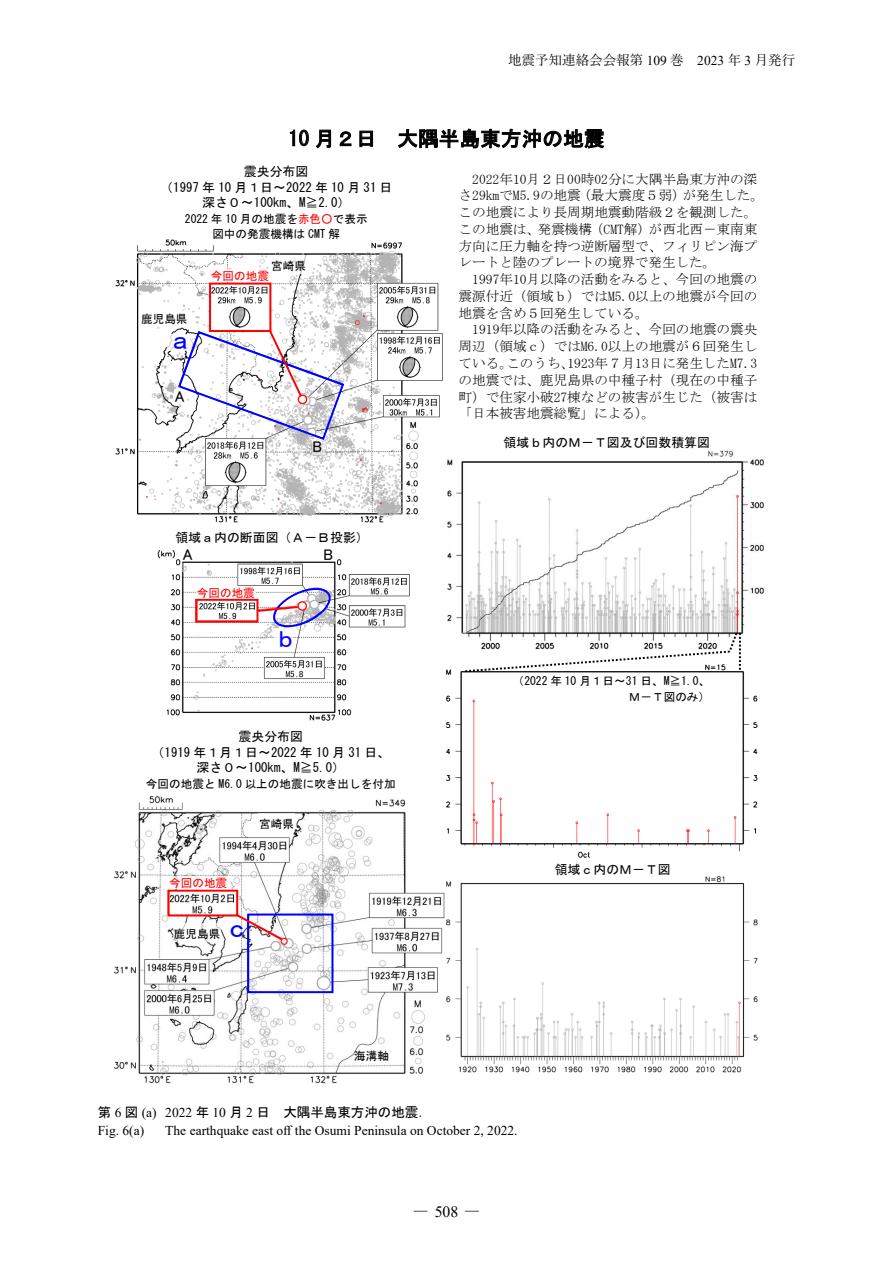
<style>
.page{position:relative;width:893px;height:1263px;background:#fff}
.page>*{position:absolute;margin:0;border:0;box-sizing:border-box;transform-origin:0 0}
.t1{font:25.8px "MS Gothic";color:#00f}
.t2{font:23.25px "MS Gothic";color:#00f}
.t3{font:20.55px "MS Gothic";letter-spacing:.005em;color:#000}
.t4{font:15.75px "Times New Roman";color:#000}
.t5{font:15.45px "MS P Gothic";color:#000}
.t6{font:13.65px/16.8px "MS Mincho";color:#000;text-align:justify}
.t7{font:13.5px "Times New Roman";color:#000}
.t8{font:13.5px "MS Gothic";color:#000}
.t9{font:13.5px "Yu Mincho";color:#000}
.t10{font:12.9px/15.5px "MS Gothic";color:#000;text-align:center}
.t11{font:11.55px/15.5px "MS Gothic";color:#000;text-align:center}
.t12{font:11.55px "MS P Gothic";color:#000}
.t13{font:11.55px "MS P Gothic";color:#f00}
.s1{font-family:"Times New Roman"}
.s2{color:#f00}
.s3{font-family:"Yu Mincho"}
</style>
<div class="page">
<img style="left:447px;top:876px;width:310px;height:196px">
<img style="left:115px;top:796px;width:329px;height:287px">
<img style="left:446px;top:669px;width:311px;height:189px">
<img style="left:448px;top:450px;width:316px;height:185px">
<img style="left:157px;top:550px;width:252px;height:171px">
<img style="left:116px;top:239px;width:327px;height:284px">
<div style="left:247px;top:913px;width:86px;height:80px;border:2px solid #00f"></div>
<div style="left:169px;top:876px;width:61px;height:13px;background:#fff"></div>
<div style="left:167px;top:334px;width:23px;height:17px;background:#fff;opacity:.8"></div>
<div style="left:312px;top:439px;width:13px;height:16px;background:#fff;opacity:.5"></div>
<div style="left:270px;top:256px;width:37px;height:18px;background:#fff"></div>
<div style="left:141px;top:308px;width:47px;height:19px;background:#fff"></div>
<div style="left:210px;top:269px;width:60px;height:13px;background:#fff"></div>
<div style="left:209px;top:283px;width:62px;height:49px;border:2px solid #f00"></div>
<div style="left:274px;top:628px;width:19px;height:22px;background:#fff"></div>
<div style="left:196px;top:586px;width:60px;height:13px;background:#fff"></div>
<div style="left:195px;top:599px;width:63px;height:24px;border:2px solid #f00"></div>
<svg style="left:256px;top:584px;width:79px;height:47px"></svg>
<div style="left:168px;top:890px;width:70px;height:26px;border:2px solid #f00"></div>
<svg style="left:235px;top:913px;width:49px;height:29px"></svg>
<div style="left:175px;top:389px;width:12px;height:17px;background:#fff"></div>
<svg style="left:177px;top:328px;width:168px;height:113px"></svg>
<div style="left:258px;top:813px;width:37px;height:18px;background:#fff"></div>
<div style="left:173px;top:923px;width:48px;height:18px;background:#fff"></div>
<svg style="left:463px;top:631px;width:278px;height:42px"></svg>
<p class="t9" style="left:508px;top:48px;width:288px">地震予知連絡会会報第 <span class="s1">109</span> 巻　<span class="s1">2023</span> 年 <span class="s1">3</span> 月発行</p>
<h3 class="t3" style="left:288px;top:128px;width:318px">10 月２日 大隅半島東方沖の地震</h3>
<p class="t10" style="left:160px;top:164px;width:234px">震央分布図<br>（1997 年 10 月１日～2022 年 10 月 31 日深さ０～100km、M≧2.0）</p>
<p class="t11" style="left:185px;top:211px;width:184px">2022 年 10 月の地震を<span class="s2">赤色○</span>で表示図中の発震機構は CMT 解</p>
<p class="t12" style="left:141px;top:313px;width:48px">鹿児島県</p>
<h1 class="t1" style="left:167px;top:327px;width:27px">ａ</h1>
<p class="t5" style="left:175px;top:388px;width:11px">A</p>
<p class="t12" style="left:271px;top:260px;width:36px">宮崎県</p>
<p class="t13" style="left:211px;top:270px;width:60px">今回の地震</p>
<p class="t5" style="left:312px;top:439px;width:11px">B</p>
<p class="t10" style="left:175px;top:530px;width:195px">領域ａ内の断面図（Ａ－Ｂ投影）</p>
<p class="t5" style="left:183px;top:546px;width:11px">A</p>
<p class="t5" style="left:323px;top:547px;width:11px">B</p>
<p class="t13" style="left:197px;top:587px;width:60px">今回の地震</p>
<h2 class="t2" style="left:274px;top:627px;width:25px">ｂ</h2>
<p class="t10" style="left:152px;top:729px;width:240px">震央分布図<br>（1919 年１月１日～2022 年 10 月 31 日、深さ０～100km、M≧5.0）</p>
<p class="t11" style="left:146px;top:776px;width:251px">今回の地震と M6.0 以上の地震に吹き出しを付加</p>
<p class="t12" style="left:259px;top:818px;width:36px">宮崎県</p>
<p class="t13" style="left:169px;top:877px;width:60px">今回の地震</p>
<p class="t12" style="left:174px;top:928px;width:48px">鹿児島県</p>
<h1 class="t1" style="left:224px;top:915px;width:27px">ｃ</h1>
<p class="t12" style="left:354px;top:1050px;width:36px">海溝軸</p>
<p class="t6" style="left:459px;top:170px;width:307px;text-align:left;text-indent:14px">2022年10月２日00時02分に大隅半島東方沖の深さ29kmでM5.9の地震（最大震度５弱）が発生した。この地震により長周期地震動階級２を観測した。この地震は、発震機構（CMT解）が西北西－東南東方向に圧力軸を持つ逆断層型で、フィリピン海プレートと陸のプレートの境界で発生した。</p>
<p class="t6" style="left:459px;top:271px;width:300px;text-indent:14px">1997年10月以降の活動をみると、今回の地震の震源付近（領域ｂ）ではM5.0以上の地震が今回の地震を含め５回発生している。</p>
<p class="t6" style="left:459px;top:321px;width:300px;text-indent:14px">1919年以降の活動をみると、今回の地震の震央周辺（領域ｃ）ではM6.0以上の地震が６回発生している。このうち、1923年７月13日に発生したM7.3の地震では、鹿児島県の中種子村（現在の中種子町）で住家小破27棟などの被害が生じた（被害は「日本被害地震総覧」による）。</p>
<p class="t10" style="left:504px;top:434px;width:208px">領域ｂ内のＭ－Ｔ図及び回数積算図</p>
<p class="t11" style="left:513px;top:673px;width:199px;text-align:right">（2022 年 10 月１日～31 日、M≧1.0、<br>Ｍ－Ｔ図のみ）</p>
<p class="t10" style="left:555px;top:861px;width:118px">領域ｃ内のＭ－Ｔ図</p>
<p class="t8" style="left:98px;top:1105px;width:336px">第 <span class="s1">6</span> 図 <span class="s1">(a) 2022</span> 年 <span class="s1">10</span> 月 <span class="s1">2</span> 日　大隅半島東方沖の地震．</p>
<p class="t7" style="left:98px;top:1120px;width:48px">Fig. 6(a)</p>
<p class="t7" style="left:165px;top:1120px;width:354px">The earthquake east off the Osumi Peninsula on October 2, 2022.</p>
<p class="t4" style="left:413px;top:1201px;width:69px"><span class="s3">―</span> 508 <span class="s3">―</span></p>
</div>
